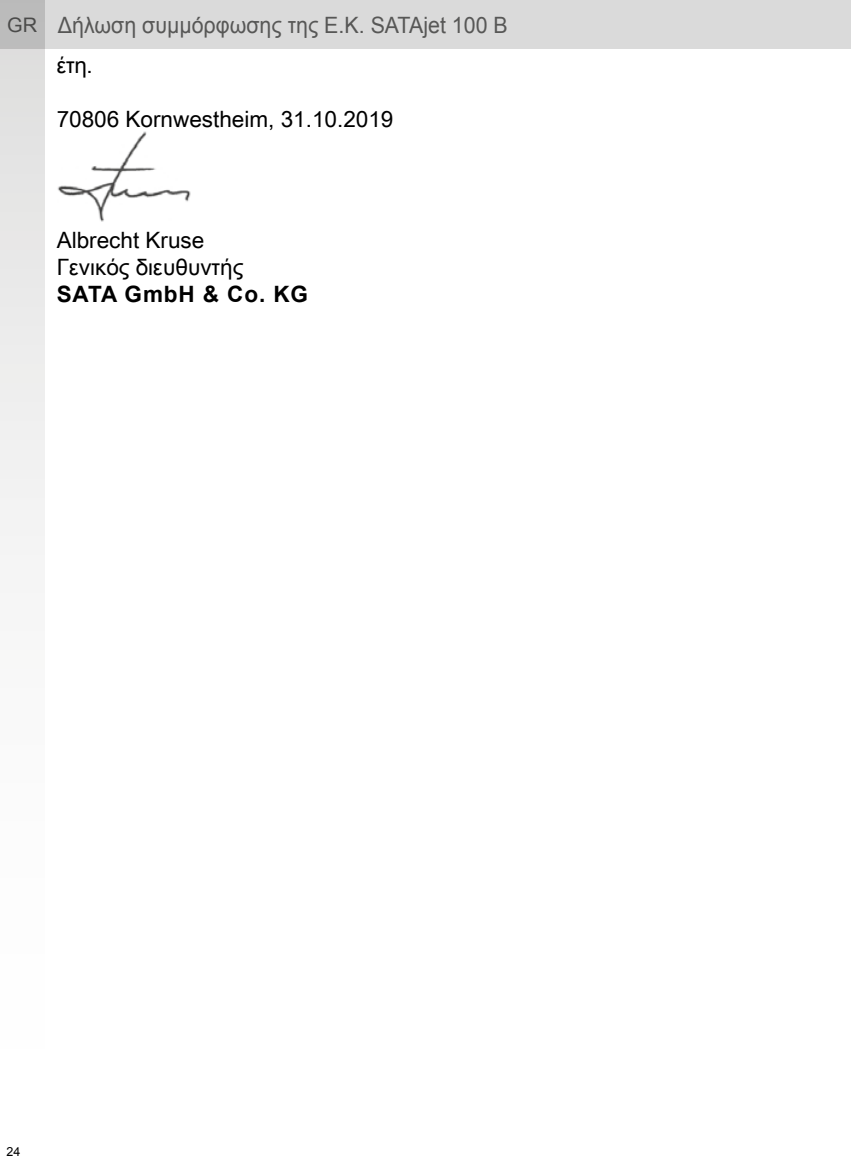
<style>
.page{position:relative;width:851px;height:1170px;background:#fff}
.page>*{position:absolute;margin:0;border:0;box-sizing:border-box;transform-origin:0 0}
.t1{font:22.5px/27px "Arial Unicode MS";color:#000}
.t2{font:22.5px "Arial";color:#575756;scale:.95 1}
.t3{font:700 22.5px "Arial";letter-spacing:.04em;color:#000}
.t4{font:12.5px "Arial";color:#000}
.s1{font-size:20px}
</style>
<div class="page">
<div style="left:0;top:0;width:850px;height:49px;background:#dadada"></div>
<svg style="left:0;top:0;width:44px;height:555px"></svg>
<img style="left:57px;top:131px;width:134px;height:90px">
<p class="t2" style="left:7px;top:10px;width:528px"><span class="s1">GR</span> Δήλωση συμμόρφωσης της Ε.Κ. SATAjet 100 B</p>
<p class="t1" style="left:57px;top:51px;width:38px">έτη.</p>
<p class="t1" style="left:57px;top:105px;width:338px">70806 Kornwestheim, 31.10.2019</p>
<p class="t1" style="left:57px;top:226px;width:188px">Albrecht Kruse<br>Γενικός διευθυντής</p>
<p class="t3" style="left:57px;top:279px;width:253px">SATA GmbH &amp; Co. KG</p>
<p class="t4" style="left:6px;top:1143px;width:15px">24</p>
</div>
